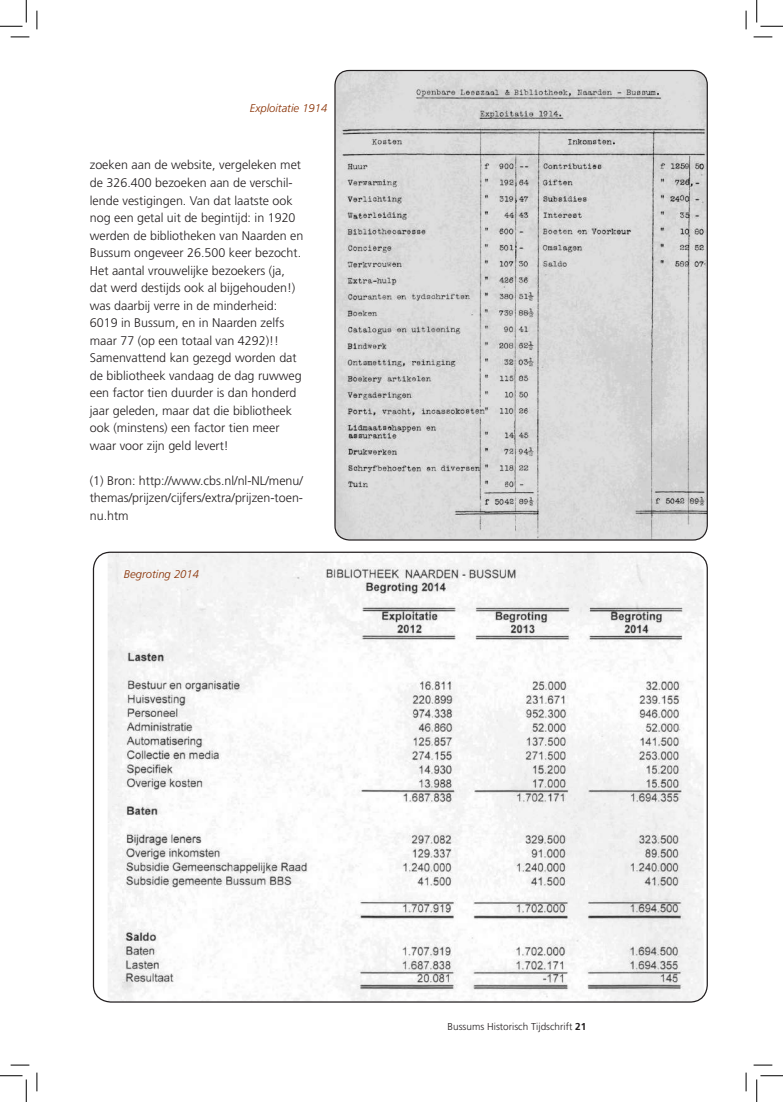
<style>
.page{position:relative;width:783px;height:1102px;background:#fff}
.page>*{position:absolute;margin:0;border:0;box-sizing:border-box;transform-origin:0 0}
.t1{font:300 12.5px/17.5px "Frutiger";color:#231f20}
.t2{font:italic 300 11.25px "Frutiger";color:#882f01}
.t3{font:300 10px "Frutiger";color:#231f20}
.s1{font-weight:700}
</style>
<div class="page">
<img style="left:335px;top:70px;width:372px;height:470px">
<img style="left:108px;top:553px;width:595px;height:448px">
<svg style="left:11px;top:36px;width:18px;height:2px"></svg>
<svg style="left:753px;top:36px;width:19px;height:2px"></svg>
<svg style="left:11px;top:1064px;width:18px;height:1px"></svg>
<svg style="left:753px;top:1064px;width:19px;height:1px"></svg>
<svg style="left:36px;top:11px;width:2px;height:18px"></svg>
<svg style="left:36px;top:1072px;width:2px;height:19px"></svg>
<svg style="left:745px;top:11px;width:1px;height:18px"></svg>
<svg style="left:745px;top:1072px;width:1px;height:19px"></svg>
<svg style="left:0;top:0;width:27px;height:27px"></svg>
<svg style="left:0;top:1075px;width:27px;height:26px"></svg>
<svg style="left:756px;top:0;width:26px;height:27px"></svg>
<svg style="left:756px;top:1075px;width:26px;height:26px"></svg>
<p class="t2" style="left:250px;top:102px;width:79px">Exploitatie 1914</p>
<p class="t1" style="left:90px;top:156px;width:215px">zoeken aan de website, vergeleken met de 326.400 bezoeken aan de verschil&shy;lende vestigingen. Van dat laatste ook nog een getal uit de begintijd: in 1920 werden de bibliotheken van Naarden en Bussum ongeveer 26.500 keer bezocht.<br>Het aantal vrouwelijke bezoekers (ja, dat werd destijds ook al bijgehouden!) was daarbij verre in de minderheid:<br>6019 in Bussum, en in Naarden zelfs maar 77 (op een totaal van 4292)!!<br>Samenvattend kan gezegd worden dat de bibliotheek vandaag de dag ruwweg een factor tien duurder is dan honderd jaar geleden, maar dat die bibliotheek ook (minstens) een factor tien meer waar voor zijn geld levert!</p>
<p class="t1" style="left:90px;top:471px;width:215px;text-align:justify">(1) Bron: http://www.cbs.nl/nl-NL/menu/ themas/prijzen/cijfers/extra/prijzen-toen&shy;nu.htm</p>
<p class="t2" style="left:124px;top:568px;width:77px">Begroting 2014</p>
<p class="t3" style="left:447px;top:1021px;width:140px">Bussums Historisch Tijdschrift <span class="s1">21</span></p>
</div>
